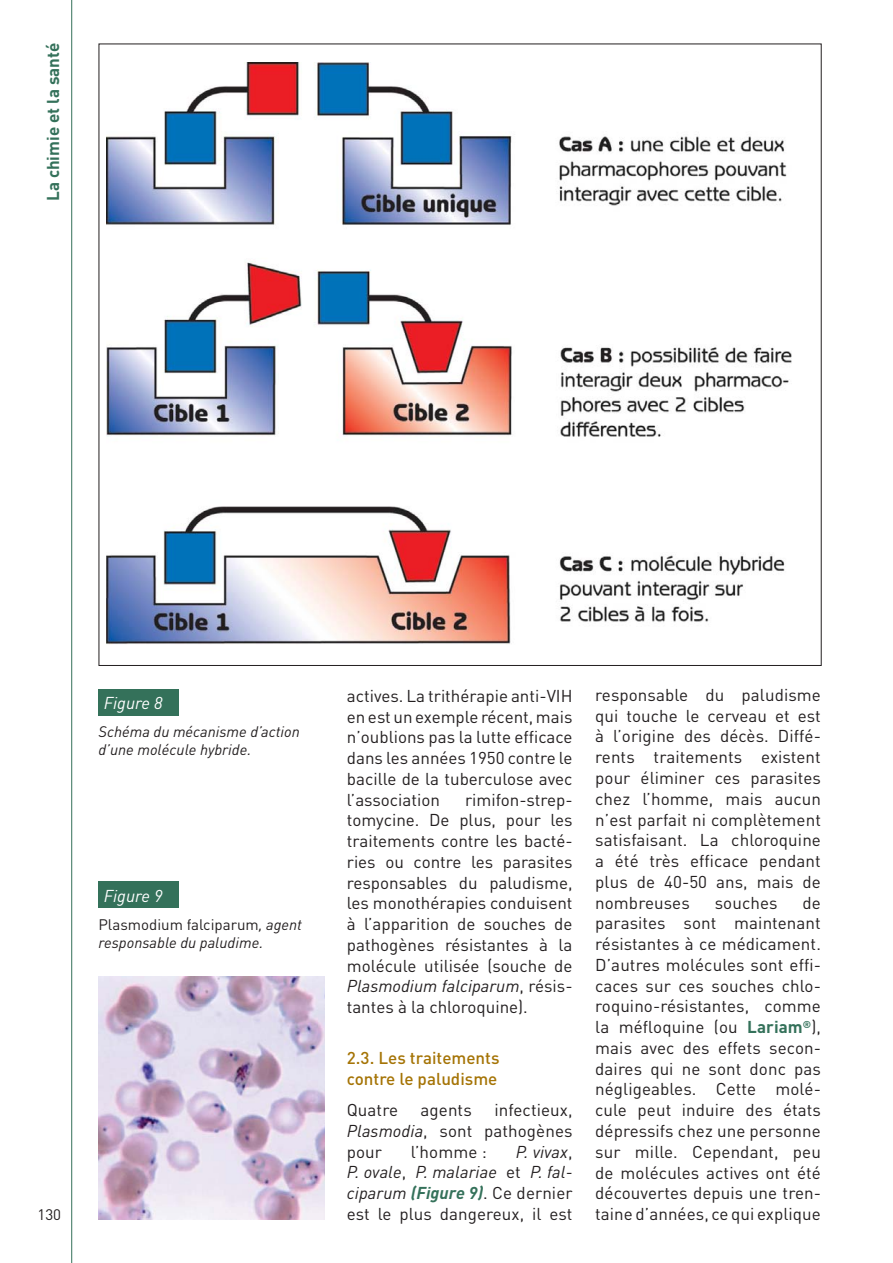
<style>
.page{position:relative;width:893px;height:1263px;background:#fff}
.page>*{position:absolute;margin:0;border:0;box-sizing:border-box;transform-origin:0 0}
.t1{font:16.95px/20.7px "DIN";letter-spacing:.005em;color:#231f20;text-align:justify}
.t2{font:500 16.95px/20.7px "DIN";color:#a57406}
.t3{font:700 16.95px "DIN";color:#34715a}
.t4{font:italic 16.95px "DIN";color:#fff}
.t5{font:italic 15.15px/18.1px "DIN";color:#231f20}
.t6{font:15.15px "DIN";color:#231f20}
.s1{font-style:normal}
.s2{font-style:italic}
.s3{font-weight:700;font-style:italic;color:#34715a}
.s4{font-weight:700;color:#34715a}
</style>
<div class="page">
<svg style="left:71px;top:0;width:1px;height:1263px"></svg>
<div style="left:98px;top:689px;width:81px;height:26px;background:#34715a"></div>
<img style="left:98px;top:977px;width:226px;height:242px">
<div style="left:98px;top:881px;width:81px;height:27px;background:#34715a"></div>
<img style="left:106px;top:63px;width:686px;height:581px">
<p class="t3" style="left:47px;top:201px;width:160px;rotate:-90deg">La chimie et la santé</p>
<p class="t4" style="left:104px;top:697px;width:60px">Figure 8</p>
<p class="t5" style="left:98px;top:724px;width:203px">Schéma du mécanisme d’action d’une molécule hybride.</p>
<p class="t4" style="left:104px;top:889px;width:60px">Figure 9</p>
<p class="t5" style="left:98px;top:917px;width:205px"><span class="s1">Plasmodium falciparum</span>, agent responsable du paludime.</p>
<p class="t6" style="left:37px;top:1209px;width:25px">130</p>
<p class="t1" style="left:347px;top:687px;width:227px">actives. La trithérapie anti-VIH en est un exemple récent, mais n’oublions pas la lutte efficace dans les années 1950 contre le bacille de la tuberculose avec l’association</p>
<p class="t1" style="left:347px;top:791px;width:227px;text-indent:118px">rimifon-strep&shy;tomycine. De plus, pour les traitements contre les bacté&shy;ries ou contre les parasites responsables du paludisme, les monothérapies conduisent à l’apparition de souches de pathogènes résistantes à la molécule utilisée (souche de <span class="s2">Plasmodium falciparum</span>, résis&shy;tantes à la chloroquine).</p>
<p class="t2" style="left:347px;top:1048px;width:154px">2.3. Les traitements contre le paludisme</p>
<p class="t1" style="left:347px;top:1102px;width:53px">Quatre</p>
<p class="t1" style="left:421px;top:1102px;width:53px">agents</p>
<p class="t1" style="left:347px;top:1102px;width:227px;text-indent:148px">infectieux, <span class="s2">Plasmodia</span>, sont pathogènes pour</p>
<p class="t1" style="left:347px;top:1143px;width:227px;text-indent:169px"><span class="s2">P. vivax</span>, <span class="s2">P. ovale</span>, <span class="s2">P. malariae</span> et <span class="s2">P. fal&shy;ciparum</span> <span class="s3">(Figure 9)</span>. Ce dernier est le plus dangereux, il est</p>
<p class="t1" style="left:411px;top:1143px;width:77px">l’homme :</p>
<p class="t1" style="left:595px;top:686px;width:227px">responsable du paludisme qui touche le cerveau et est à l’origine des décès. Diffé&shy;rents traitements existent pour éliminer ces parasites chez l’homme, mais aucun n’est parfait ni complètement satisfaisant. La chloroquine a été très efficace pendant plus de 40-50 ans, mais de nombreuses</p>
<p class="t1" style="left:595px;top:894px;width:227px;text-indent:207px">de parasites sont maintenant résistantes à ce médicament.<br>D’autres molécules sont effi&shy;caces sur ces souches chlo&shy;roquino-résistantes, comme la méfloquine (ou <span class="s4">Lariam</span><sup>®</sup>), mais avec des effets secon&shy;daires qui ne sont donc pas négligeables. Cette molé&shy;cule peut induire des états dépressifs chez une personne sur mille. Cependant, peu de molécules actives ont été découvertes depuis une tren&shy;taine d’années, ce qui explique</p>
<p class="t1" style="left:715px;top:894px;width:64px">souches</p>
</div>
